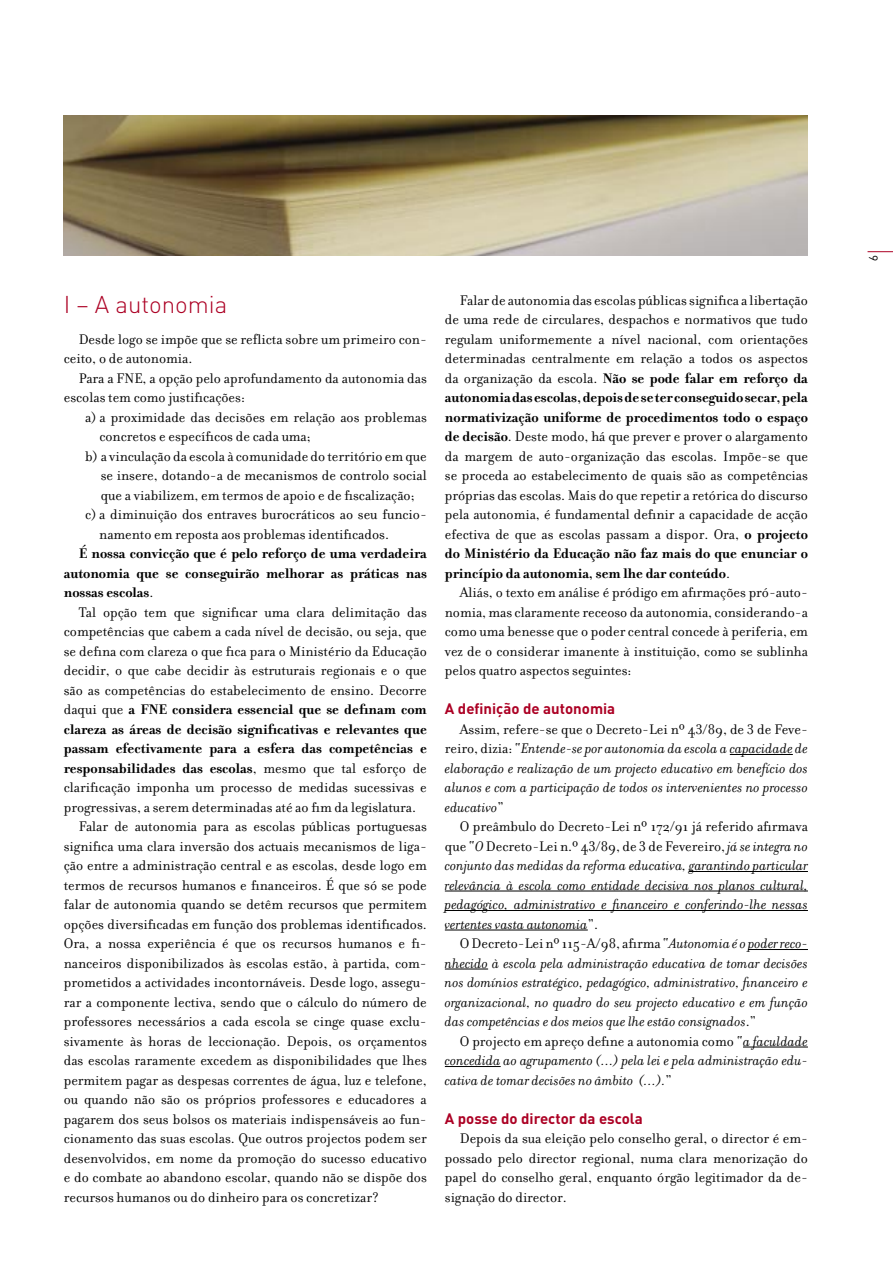
<style>
.page{position:relative;width:893px;height:1263px;background:#fff}
.page>*{position:absolute;margin:0;border:0;box-sizing:border-box;transform-origin:0 0}
.t1{font:300 24px "DIN";color:#ac0024}
.t2{font:15px/19.5px "Filosofia";color:#000;text-align:justify}
.t3{font:italic 15px/19.5px "Filosofia";color:#000;text-align:justify}
.t4{font:700 15px/19.5px "Filosofia";color:#000;text-align:justify}
.t5{font:700 15px "DIN";color:#ac0024}
.t6{font:12px "DIN";color:#000}
.s1{font-weight:400}
.s2{font-weight:700}
.s3{font-style:normal}
</style>
<div class="page">
<svg style="left:867px;top:251px;width:26px;height:1px"></svg>
<hr style="left:730px;top:754px;width:63px;height:1px;background:#000">
<hr style="left:689px;top:871px;width:119px;height:1px;background:#000">
<hr style="left:445px;top:891px;width:363px;height:1px;background:#000">
<hr style="left:445px;top:910px;width:363px;height:1px;background:#000">
<hr style="left:445px;top:930px;width:143px;height:1px;background:#000">
<hr style="left:748px;top:949px;width:60px;height:1px;background:#000">
<hr style="left:445px;top:969px;width:43px;height:1px;background:#000">
<hr style="left:743px;top:1047px;width:65px;height:1px;background:#000">
<hr style="left:445px;top:1066px;width:56px;height:1px;background:#000">
<img style="left:64px;top:116px;width:744px;height:139px">
<h1 class="t1" style="left:64px;top:290px;width:165px">I – A autonomia</h1>
<p class="t2" style="left:64px;top:330px;width:365px;text-indent:15px">Desde logo se impõe que se reflicta sobre um primeiro con&shy;ceito, o de autonomia.</p>
<p class="t2" style="left:64px;top:369px;width:365px;text-indent:15px">Para a FNE, a opção pelo aprofundamento da autonomia das escolas tem como justificações:</p>
<p class="t2" style="left:85px;top:408px;width:343px">a) a proximidade das decisões em relação aos problemas</p>
<p class="t2" style="left:99px;top:427px;width:213px">concretos e específicos de cada uma;</p>
<p class="t2" style="left:85px;top:447px;width:343px">b) a vinculação da escola à comunidade do território em que</p>
<p class="t2" style="left:101px;top:466px;width:328px">se insere, dotando-a de mecanismos de controlo social</p>
<p class="t2" style="left:101px;top:486px;width:316px">que a viabilizem, em termos de apoio e de fiscalização;</p>
<p class="t2" style="left:85px;top:505px;width:343px">c) a diminuição dos entraves burocráticos ao seu funcio-</p>
<p class="t2" style="left:99px;top:525px;width:291px">namento em reposta aos problemas identificados.</p>
<p class="t4" style="left:64px;top:544px;width:365px;text-indent:15px">É nossa convicção que é pelo reforço de uma verdadeira autonomia que se conseguirão melhorar as práticas nas nossas escolas<span class="s1">.</span></p>
<p class="t2" style="left:79px;top:603px;width:350px">Tal opção tem que significar uma clara delimitação das</p>
<p class="t2" style="left:64px;top:622px;width:365px">competências que cabem a cada nível de decisão, ou seja, que</p>
<p class="t2" style="left:64px;top:642px;width:365px">se defina com clareza o que fica para o Ministério da Educação</p>
<p class="t2" style="left:64px;top:661px;width:365px">decidir, o que cabe decidir às estruturais regionais e o que</p>
<p class="t2" style="left:64px;top:681px;width:365px">são as competências do estabelecimento de ensino. Decorre</p>
<p class="t4" style="left:64px;top:700px;width:365px"><span class="s1">daqui que</span> a FNE considera essencial que se definam com</p>
<p class="t4" style="left:64px;top:719px;width:365px">clareza as áreas de decisão significativas e relevantes que</p>
<p class="t4" style="left:64px;top:739px;width:365px">passam efectivamente para a esfera das competências e</p>
<p class="t4" style="left:64px;top:758px;width:365px">responsabilidades das escolas<span class="s1">, mesmo que tal esforço de</span></p>
<p class="t2" style="left:64px;top:778px;width:364px">clarificação imponha um processo de medidas sucessivas e</p>
<p class="t2" style="left:64px;top:798px;width:354px">progressivas, a serem determinadas até ao fim da legislatura.</p>
<p class="t2" style="left:79px;top:817px;width:350px">Falar de autonomia para as escolas públicas portuguesas</p>
<p class="t2" style="left:64px;top:837px;width:365px">significa uma clara inversão dos actuais mecanismos de liga-</p>
<p class="t2" style="left:64px;top:856px;width:365px">ção entre a administração central e as escolas, desde logo em</p>
<p class="t2" style="left:64px;top:876px;width:365px">termos de recursos humanos e financeiros. É que só se pode</p>
<p class="t2" style="left:64px;top:895px;width:365px">falar de autonomia quando se detêm recursos que permitem</p>
<p class="t2" style="left:64px;top:915px;width:365px">opções diversificadas em função dos problemas identificados.</p>
<p class="t2" style="left:64px;top:934px;width:365px">Ora, a nossa experiência é que os recursos humanos e fi-</p>
<p class="t2" style="left:64px;top:954px;width:365px">nanceiros disponibilizados às escolas estão, à partida, com-</p>
<p class="t2" style="left:64px;top:973px;width:365px">prometidos a actividades incontornáveis. Desde logo, assegu-</p>
<p class="t2" style="left:64px;top:993px;width:365px">rar a componente lectiva, sendo que o cálculo do número de</p>
<p class="t2" style="left:64px;top:1012px;width:364px">professores necessários a cada escola se cinge quase exclu-</p>
<p class="t2" style="left:64px;top:1032px;width:365px">sivamente às horas de leccionação. Depois, os orçamentos</p>
<p class="t2" style="left:64px;top:1051px;width:365px">das escolas raramente excedem as disponibilidades que lhes</p>
<p class="t2" style="left:64px;top:1071px;width:365px">permitem pagar as despesas correntes de água, luz e telefone,</p>
<p class="t2" style="left:64px;top:1090px;width:365px">ou quando não são os próprios professores e educadores a</p>
<p class="t2" style="left:64px;top:1110px;width:365px">pagarem dos seus bolsos os materiais indispensáveis ao fun-</p>
<p class="t2" style="left:64px;top:1129px;width:365px">cionamento das suas escolas. Que outros projectos podem ser</p>
<p class="t2" style="left:64px;top:1149px;width:365px">desenvolvidos, em nome da promoção do sucesso educativo</p>
<p class="t2" style="left:64px;top:1168px;width:365px">e do combate ao abandono escolar, quando não se dispõe dos</p>
<p class="t2" style="left:64px;top:1188px;width:317px">recursos humanos ou do dinheiro para os concretizar?</p>
<p class="t2" style="left:445px;top:290px;width:365px;text-indent:15px">Falar de autonomia das escolas públicas significa a libertação de uma rede de circulares, despachos e normativos que tudo regulam uniformemente a nível nacional, com orientações determinadas centralmente em relação a todos os aspectos da organização da escola. <span class="s2">Não se pode falar em reforço da autonomia das escolas, depois de se ter conseguido secar, pela normativização uniforme de procedimentos todo o espaço de decisão</span>. Deste modo, há que prever e prover o alargamento da margem de auto-organização das escolas. Impõe-se que se proceda ao estabelecimento de quais são as competências próprias das escolas. Mais do que repetir a retórica do discurso pela autonomia, é fundamental definir a capacidade de acção efectiva de que as escolas passam a dispor. Ora, <span class="s2">o projecto do Ministério da Educação não faz mais do que enunciar o princípio da autonomia, sem lhe dar conteúdo</span>.</p>
<p class="t2" style="left:445px;top:583px;width:365px;text-indent:15px">Aliás, o texto em análise é pródigo em afirmações pró-auto&shy;nomia, mas claramente receoso da autonomia, considerando-a como uma benesse que o poder central concede à periferia, em vez de o considerar imanente à instituição, como se sublinha pelos quatro aspectos seguintes:</p>
<p class="t5" style="left:445px;top:699px;width:172px">A definição de autonomia</p>
<p class="t3" style="left:445px;top:720px;width:365px;text-indent:15px"><span class="s3">Assim, refere-se que o Decreto-Lei nº 43/89, de 3 de Feve&shy;reiro, dizia: “</span>Entende-se por autonomia da escola a capacidade de elaboração e realização de um projecto educativo em benefício dos alunos e com a participação de todos os intervenientes no processo educativo<span class="s3">”</span></p>
<p class="t3" style="left:445px;top:817px;width:365px;text-indent:15px"><span class="s3">O preâmbulo do Decreto-Lei nº 172/91 já referido afirmava que “</span>O <span class="s3">Decreto-Lei n.º 43/89, de 3 de Fevereiro,</span> já se integra no conjunto das medidas da reforma educativa, garantindo particular relevância à escola como entidade decisiva nos planos cultural, pedagógico, administrativo e financeiro e conferindo-lhe nessas vertentes vasta autonomia<span class="s3">”.</span></p>
<p class="t3" style="left:445px;top:934px;width:365px;text-indent:15px"><span class="s3">O Decreto-Lei nº 115-A/98, afirma “</span>Autonomia é o poder reco&shy;nhecido à escola pela administração educativa de tomar decisões nos domínios estratégico, pedagógico, administrativo, financeiro e organizacional, no quadro do seu projecto educativo e em função das competências e dos meios que lhe estão consignados<span class="s3">.”</span></p>
<p class="t3" style="left:445px;top:1032px;width:365px;text-indent:15px"><span class="s3">O projecto em apreço define a autonomia como “</span>a faculdade concedida ao agrupamento (…) pela lei e pela administração edu&shy;cativa de tomar decisões no âmbito (…).<span class="s3">”</span></p>
<p class="t5" style="left:445px;top:1108px;width:199px">A posse do director da escola</p>
<p class="t2" style="left:445px;top:1129px;width:365px;text-indent:15px">Depois da sua eleição pelo conselho geral, o director é em&shy;possado pelo director regional, numa clara menorização do papel do conselho geral, enquanto órgão legitimador da de&shy;signação do director.</p>
<p class="t6" style="left:881px;top:255px;width:8px;rotate:90deg">9</p>
</div>
